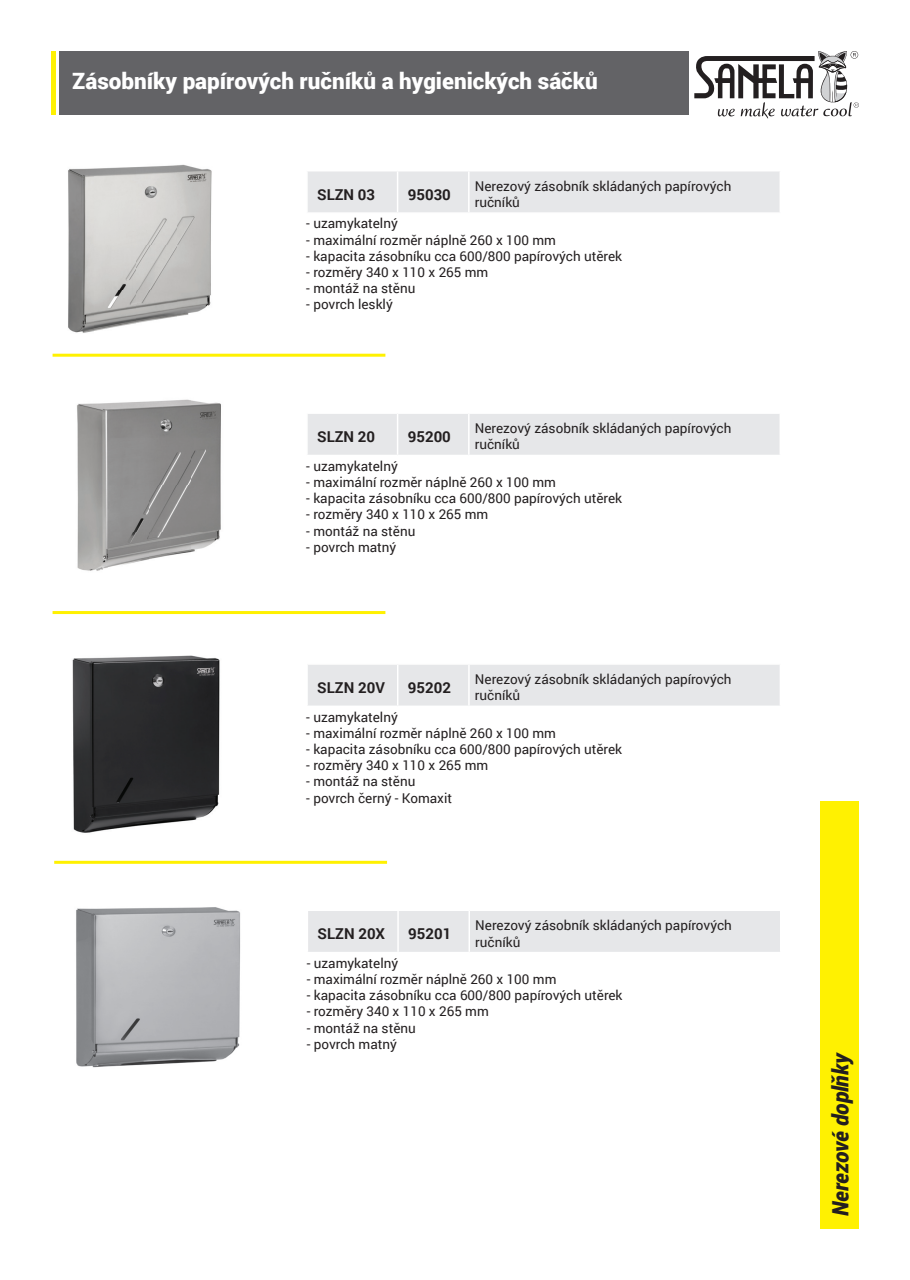
<style>
.page{position:relative;width:910px;height:1280px;background:#fff}
.page>*{position:absolute;margin:0;border:0;box-sizing:border-box;transform-origin:0 0}
.t1{font:900 22.5px "Roboto";color:#fff}
.t2{font:italic 900 22.5px "Roboto";letter-spacing:-.005em;color:#231f20;scale:.95 1}
.t3{font:700 15px "Roboto";color:#231f20}
.t4{font:13.5px/16.2px "Roboto";color:#231f20}
</style>
<div class="page">
<div style="left:60px;top:51px;width:629px;height:64px;background:#636366"></div>
<div style="left:821px;top:801px;width:38px;height:428px;background:#fff101"></div>
<svg style="left:694px;top:51px;width:165px;height:68px"></svg>
<hr style="left:51px;top:51px;width:4px;height:64px;background:#fff101">
<img style="left:68px;top:164px;width:144px;height:169px">
<img style="left:77px;top:399px;width:144px;height:172px">
<div style="left:308px;top:171px;width:471px;height:41px;background:#e6e7e9"></div>
<hr style="left:397px;top:171px;width:1px;height:41px;background:#fff">
<hr style="left:468px;top:171px;width:2px;height:41px;background:#fff">
<hr style="left:53px;top:354px;width:332px;height:3px;background:#fff101">
<div style="left:308px;top:414px;width:471px;height:41px;background:#e6e7e9"></div>
<hr style="left:397px;top:414px;width:1px;height:41px;background:#fff">
<hr style="left:468px;top:414px;width:2px;height:41px;background:#fff">
<hr style="left:53px;top:611px;width:332px;height:3px;background:#fff101">
<img style="left:76px;top:907px;width:164px;height:161px">
<div style="left:308px;top:911px;width:472px;height:41px;background:#e6e7e9"></div>
<hr style="left:397px;top:911px;width:2px;height:41px;background:#fff">
<hr style="left:468px;top:911px;width:2px;height:41px;background:#fff">
<div style="left:308px;top:665px;width:472px;height:40px;background:#e6e7e9"></div>
<hr style="left:397px;top:665px;width:1px;height:40px;background:#fff">
<hr style="left:468px;top:665px;width:2px;height:40px;background:#fff">
<hr style="left:54px;top:861px;width:333px;height:3px;background:#fff101">
<img style="left:72px;top:655px;width:148px;height:178px">
<h1 class="t1" style="left:72px;top:66px;width:527px">Zásobníky papírových ručníků a hygienických sáčků</h1>
<p class="t3" style="left:317px;top:184px;width:60px">SLZN 03</p>
<p class="t3" style="left:408px;top:184px;width:45px">95030</p>
<p class="t4" style="left:475px;top:177px;width:258px">Nerezový zásobník skládaných papírových ručníků</p>
<p class="t4" style="left:306px;top:215px;width:93px">- uzamykatelný</p>
<p class="t4" style="left:306px;top:231px;width:251px">- maximální rozměr náplně 260 x 100 mm</p>
<p class="t4" style="left:306px;top:247px;width:317px">- kapacita zásobníku cca 600/800 papírových utěrek</p>
<p class="t4" style="left:306px;top:263px;width:184px">- rozměry 340 x 110 x 265 mm</p>
<p class="t4" style="left:306px;top:280px;width:111px">- montáž na stěnu</p>
<p class="t4" style="left:306px;top:296px;width:88px">- povrch lesklý</p>
<p class="t3" style="left:317px;top:426px;width:60px">SLZN 20</p>
<p class="t3" style="left:408px;top:426px;width:45px">95200</p>
<p class="t4" style="left:475px;top:420px;width:258px">Nerezový zásobník skládaných papírových ručníků</p>
<p class="t4" style="left:306px;top:457px;width:93px">- uzamykatelný</p>
<p class="t4" style="left:306px;top:473px;width:251px">- maximální rozměr náplně 260 x 100 mm</p>
<p class="t4" style="left:306px;top:490px;width:317px">- kapacita zásobníku cca 600/800 papírových utěrek</p>
<p class="t4" style="left:306px;top:506px;width:184px">- rozměry 340 x 110 x 265 mm</p>
<p class="t4" style="left:306px;top:522px;width:111px">- montáž na stěnu</p>
<p class="t4" style="left:306px;top:538px;width:92px">- povrch matný</p>
<p class="t3" style="left:317px;top:677px;width:69px">SLZN 20V</p>
<p class="t3" style="left:408px;top:677px;width:45px">95202</p>
<p class="t4" style="left:475px;top:671px;width:258px">Nerezový zásobník skládaných papírových ručníků</p>
<p class="t4" style="left:306px;top:708px;width:93px">- uzamykatelný</p>
<p class="t4" style="left:306px;top:724px;width:251px">- maximální rozměr náplně 260 x 100 mm</p>
<p class="t4" style="left:306px;top:740px;width:317px">- kapacita zásobníku cca 600/800 papírových utěrek</p>
<p class="t4" style="left:306px;top:757px;width:184px">- rozměry 340 x 110 x 265 mm</p>
<p class="t4" style="left:306px;top:773px;width:111px">- montáž na stěnu</p>
<p class="t4" style="left:306px;top:789px;width:147px">- povrch černý - Komaxit</p>
<p class="t3" style="left:318px;top:923px;width:69px">SLZN 20X</p>
<p class="t3" style="left:408px;top:923px;width:45px">95201</p>
<p class="t4" style="left:475px;top:917px;width:258px">Nerezový zásobník skládaných papírových ručníků</p>
<p class="t4" style="left:307px;top:954px;width:93px">- uzamykatelný</p>
<p class="t4" style="left:307px;top:970px;width:251px">- maximální rozměr náplně 260 x 100 mm</p>
<p class="t4" style="left:307px;top:987px;width:317px">- kapacita zásobníku cca 600/800 papírových utěrek</p>
<p class="t4" style="left:307px;top:1003px;width:184px">- rozměry 340 x 110 x 265 mm</p>
<p class="t4" style="left:307px;top:1019px;width:111px">- montáž na stěnu</p>
<p class="t4" style="left:307px;top:1035px;width:92px">- povrch matný</p>
<h1 class="t2" style="left:825px;top:1216px;width:175px;rotate:-90deg">Nerezové doplňky</h1>
</div>
